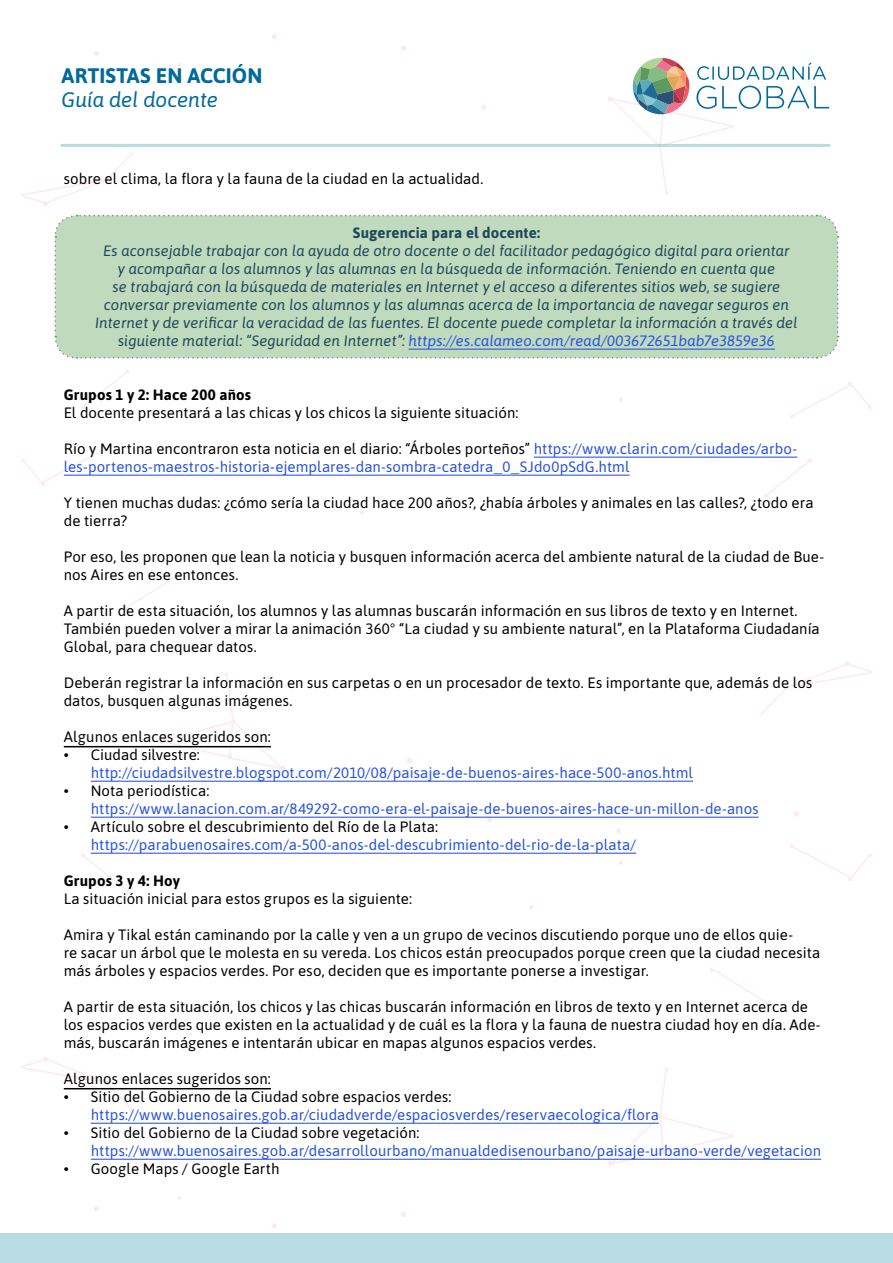
<style>
.page{position:relative;width:893px;height:1263px;background:#fff}
.page>*{position:absolute;margin:0;border:0;box-sizing:border-box;transform-origin:0 0}
.t1{font:700 21px "Asap";letter-spacing:.005em;color:#02699a}
.t2{font:italic 21px "Asap";letter-spacing:-.005em;color:#02699a}
.t3{font:15px/18px "Asap";letter-spacing:.005em;color:#000}
.t4{font:15px/18px "Asap";letter-spacing:.005em;color:#2751e0}
.t5{font:italic 15px/18px "Asap";letter-spacing:.005em;color:#1f475c;text-align:center}
.t6{font:700 15px "Asap";letter-spacing:.01em;color:#000}
.t7{font:700 15px "Asap";letter-spacing:.01em;color:#1f475c}
.s1{color:#2751e0}
.s2{color:#000}
</style>
<div class="page">
<svg style="left:94px;top:51px;width:5px;height:5px"></svg>
<svg style="left:272px;top:34px;width:5px;height:5px"></svg>
<svg style="left:401px;top:46px;width:5px;height:5px"></svg>
<svg style="left:481px;top:105px;width:5px;height:5px"></svg>
<svg style="left:619px;top:398px;width:4px;height:4px"></svg>
<svg style="left:81px;top:370px;width:48px;height:39px"></svg>
<svg style="left:21px;top:152px;width:112px;height:54px"></svg>
<svg style="left:790px;top:382px;width:82px;height:36px"></svg>
<svg style="left:794px;top:811px;width:5px;height:6px"></svg>
<svg style="left:616px;top:828px;width:5px;height:5px"></svg>
<svg style="left:487px;top:818px;width:5px;height:4px"></svg>
<svg style="left:407px;top:758px;width:5px;height:5px"></svg>
<svg style="left:270px;top:466px;width:4px;height:4px"></svg>
<svg style="left:360px;top:510px;width:4px;height:4px"></svg>
<svg style="left:764px;top:458px;width:48px;height:40px"></svg>
<svg style="left:760px;top:661px;width:112px;height:54px"></svg>
<svg style="left:159px;top:673px;width:126px;height:98px"></svg>
<svg style="left:124px;top:573px;width:59px;height:37px"></svg>
<svg style="left:21px;top:449px;width:82px;height:37px"></svg>
<svg style="left:94px;top:1206px;width:5px;height:6px"></svg>
<svg style="left:272px;top:1223px;width:5px;height:5px"></svg>
<svg style="left:401px;top:1212px;width:5px;height:5px"></svg>
<svg style="left:481px;top:1153px;width:5px;height:5px"></svg>
<svg style="left:619px;top:861px;width:4px;height:4px"></svg>
<svg style="left:529px;top:905px;width:4px;height:4px"></svg>
<svg style="left:81px;top:853px;width:48px;height:40px"></svg>
<svg style="left:21px;top:1056px;width:114px;height:54px"></svg>
<svg style="left:608px;top:1068px;width:126px;height:98px"></svg>
<svg style="left:710px;top:968px;width:59px;height:37px"></svg>
<svg style="left:790px;top:844px;width:82px;height:37px"></svg>
<div style="left:0;top:1234px;width:893px;height:29px;background:#b8dce1"></div>
<svg style="left:608px;top:58px;width:221px;height:137px"></svg>
<hr style="left:62px;top:144px;width:767px;height:3px;background:#8ac6ce">
<div style="left:54px;top:214px;width:785px;height:145px;background:#bfdabc"></div>
<hr style="left:409px;top:349px;width:366px;height:1px;background:#2751e0">
<hr style="left:534px;top:457px;width:263px;height:1px;background:#2751e0">
<hr style="left:64px;top:475px;width:566px;height:1px;background:#2751e0">
<hr style="left:64px;top:746px;width:207px;height:1px;background:#000">
<hr style="left:91px;top:781px;width:602px;height:1px;background:#2751e0">
<hr style="left:91px;top:817px;width:668px;height:1px;background:#2751e0">
<hr style="left:91px;top:853px;width:545px;height:1px;background:#2751e0">
<hr style="left:64px;top:1088px;width:207px;height:1px;background:#000">
<hr style="left:91px;top:1123px;width:568px;height:1px;background:#2751e0">
<hr style="left:91px;top:1159px;width:730px;height:1px;background:#2751e0">
<h1 class="t1" style="left:62px;top:61px;width:202px">ARTISTAS EN ACCIÓN</h1>
<h1 class="t2" style="left:62px;top:86px;width:158px">Guía del docente</h1>
<p class="t3" style="left:64px;top:169px;width:421px">sobre el clima, la flora y la fauna de la ciudad en la actualidad.</p>
<p class="t7" style="left:353px;top:222px;width:189px">Sugerencia para el docente:</p>
<p class="t5" style="left:95px;top:241px;width:704px">Es aconsejable trabajar con la ayuda de otro docente o del facilitador pedagógico digital para orientar<br>y acompañar a los alumnos y las alumnas en la búsqueda de información. Teniendo en cuenta que<br>se trabajará con la búsqueda de materiales en Internet y el acceso a diferentes sitios web, se sugiere conversar previamente con los alumnos y las alumnas acerca de la importancia de navegar seguros en Internet y de verificar la veracidad de las fuentes. El docente puede completar la información a través del siguiente material: “Seguridad en Internet”: <span class="s1">https://es.calameo.com/read/003672651bab7e3859e36</span></p>
<p class="t6" style="left:64px;top:384px;width:189px">Grupos 1 y 2: Hace 200 años</p>
<p class="t3" style="left:64px;top:403px;width:456px">El docente presentará a las chicas y los chicos la siguiente situación:</p>
<p class="t4" style="left:64px;top:439px;width:735px"><span class="s2">Río y Martina encontraron esta noticia en el diario: “Árboles porteños”</span> https://www.clarin.com/ciudades/arbo&shy;les-portenos-maestros-historia-ejemplares-dan-sombra-catedra_0_SJdo0pSdG.html</p>
<p class="t3" style="left:64px;top:493px;width:751px">Y tienen muchas dudas: ¿cómo sería la ciudad hace 200 años?, ¿había árboles y animales en las calles?, ¿todo era de tierra?</p>
<p class="t3" style="left:64px;top:547px;width:762px">Por eso, les proponen que lean la noticia y busquen información acerca del ambiente natural de la ciudad de Bue&shy;nos Aires en ese entonces.</p>
<p class="t3" style="left:64px;top:601px;width:757px">A partir de esta situación, los alumnos y las alumnas buscarán información en sus libros de texto y en Internet.<br>También pueden volver a mirar la animación 360° “La ciudad y su ambiente natural”, en la Plataforma Ciudadanía<br>Global, para chequear datos.</p>
<p class="t3" style="left:64px;top:673px;width:750px">Deberán registrar la información en sus carpetas o en un procesador de texto. Es importante que, además de los datos, busquen algunas imágenes.</p>
<p class="t3" style="left:64px;top:727px;width:209px">Algunos enlaces sugeridos son:</p>
<p class="t3" style="left:64px;top:745px;width:138px">• Ciudad silvestre:</p>
<p class="t4" style="left:91px;top:763px;width:604px">http://ciudadsilvestre.blogspot.com/2010/08/paisaje-de-buenos-aires-hace-500-anos.html</p>
<p class="t3" style="left:64px;top:781px;width:147px">• Nota periodística:</p>
<p class="t4" style="left:91px;top:799px;width:669px">https://www.lanacion.com.ar/849292-como-era-el-paisaje-de-buenos-aires-hace-un-millon-de-anos</p>
<p class="t3" style="left:64px;top:817px;width:376px">• Artículo sobre el descubrimiento del Río de la Plata:</p>
<p class="t4" style="left:91px;top:835px;width:547px">https://parabuenosaires.com/a-500-anos-del-descubrimiento-del-rio-de-la-plata/</p>
<p class="t6" style="left:64px;top:870px;width:118px">Grupos 3 y 4: Hoy</p>
<p class="t3" style="left:64px;top:889px;width:350px">La situación inicial para estos grupos es la siguiente:</p>
<p class="t3" style="left:64px;top:925px;width:758px">Amira y Tikal están caminando por la calle y ven a un grupo de vecinos discutiendo porque uno de ellos quie-<br>re sacar un árbol que le molesta en su vereda. Los chicos están preocupados porque creen que la ciudad necesita más árboles y espacios verdes. Por eso, deciden que es importante ponerse a investigar.</p>
<p class="t3" style="left:64px;top:997px;width:758px">A partir de esta situación, los chicos y las chicas buscarán información en libros de texto y en Internet acerca de los espacios verdes que existen en la actualidad y de cuál es la flora y la fauna de nuestra ciudad hoy en día. Ade&shy;más, buscarán imágenes e intentarán ubicar en mapas algunos espacios verdes.</p>
<p class="t3" style="left:64px;top:1069px;width:209px">Algunos enlaces sugeridos son:</p>
<p class="t3" style="left:64px;top:1087px;width:389px">• Sitio del Gobierno de la Ciudad sobre espacios verdes:</p>
<p class="t4" style="left:91px;top:1105px;width:570px">https://www.buenosaires.gob.ar/ciudadverde/espaciosverdes/reservaecologica/flora</p>
<p class="t3" style="left:64px;top:1123px;width:357px">• Sitio del Gobierno de la Ciudad sobre vegetación:</p>
<p class="t4" style="left:91px;top:1141px;width:732px">https://www.buenosaires.gob.ar/desarrollourbano/manualdedisenourbano/paisaje-urbano-verde/vegetacion</p>
<p class="t3" style="left:64px;top:1159px;width:217px">• Google Maps / Google Earth</p>
</div>
